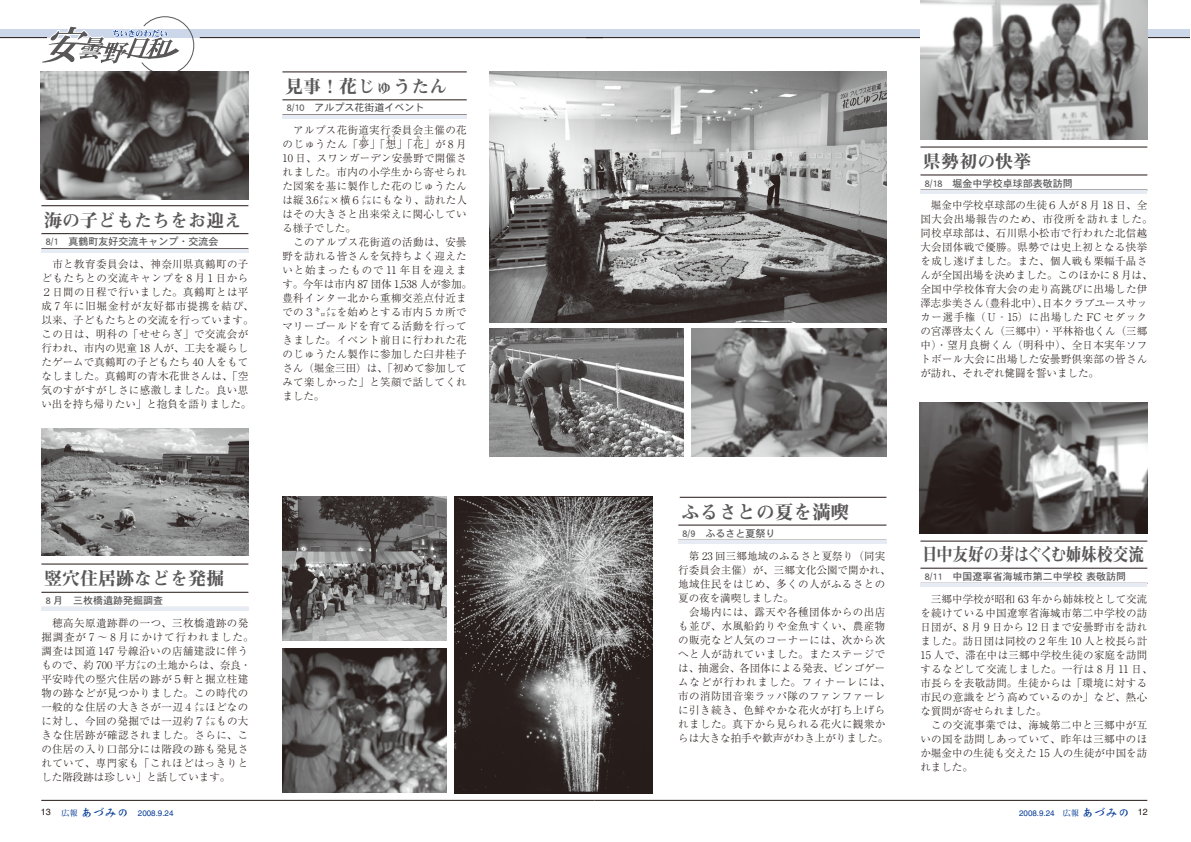
<style>
.page{position:relative;width:1191px;height:842px;background:#fff}
.page>*{position:absolute;margin:0;border:0;box-sizing:border-box;transform-origin:0 0}
.t1{font:18.7px "Midashi Min Pro MA31";color:#595757}
.t2{font:18px "Midashi Min Pro MA31";color:#595757}
.t3{font:18px "Midashi Min Pro MA31";letter-spacing:-.03em;color:#595757;scale:.87 1}
.t4{font:300 10.5px/14px "Ryumin Pro";letter-spacing:.035em;color:#231815}
.t5{font:10px "DFHS Gothic Std W5";color:#595757}
.t6{font:8px "Helvetica";color:#003894}
.s1{font-size:9px;color:#231815}
.s2{font-family:"Futo Min A101 Pro";font-weight:700}
.s3{font-family:"DF Kai Sho Std W7";font-size:12px}
</style>
<div class="page">
<img style="left:489px;top:72px;width:397px;height:250px">
<div style="left:0;top:29px;width:1189px;height:9px;background:#ccd7ea"></div>
<hr style="left:586px;top:37px;width:603px;height:1px;background:#231815">
<hr style="left:200px;top:37px;width:403px;height:1px;background:#231815">
<hr style="left:920px;top:541px;width:227px;height:1px;background:#231815">
<hr style="left:920px;top:568px;width:227px;height:1px;background:#231815">
<hr style="left:920px;top:175px;width:227px;height:1px;background:#231815">
<hr style="left:920px;top:147px;width:227px;height:1px;background:#231815">
<hr style="left:678px;top:525px;width:208px;height:1px;background:#231815">
<hr style="left:920px;top:190px;width:227px;height:4px;background:#e6ebf4">
<hr style="left:920px;top:583px;width:227px;height:4px;background:#e6ebf4">
<hr style="left:678px;top:540px;width:208px;height:4px;background:#e6ebf4">
<hr style="left:594px;top:800px;width:553px;height:1px;background:#231815">
<img style="left:920px;top:1px;width:227px;height:139px">
<hr style="left:679px;top:497px;width:207px;height:1px;background:#231815">
<img style="left:692px;top:329px;width:194px;height:127px">
<img style="left:919px;top:403px;width:228px;height:130px">
<img style="left:489px;top:329px;width:194px;height:127px">
<img style="left:454px;top:496px;width:199px;height:297px">
<hr style="left:0;top:37px;width:47px;height:1px;background:#231815">
<svg style="left:40px;top:16px;width:154px;height:56px"></svg>
<svg style="left:362px;top:135px;width:4px;height:4px"></svg>
<svg style="left:387px;top:135px;width:8px;height:4px"></svg>
<svg style="left:416px;top:135px;width:4px;height:4px"></svg>
<hr style="left:282px;top:100px;width:185px;height:1px;background:#231815">
<hr style="left:41px;top:564px;width:207px;height:1px;background:#231815">
<hr style="left:41px;top:592px;width:207px;height:1px;background:#231815">
<hr style="left:41px;top:233px;width:207px;height:1px;background:#231815">
<hr style="left:282px;top:72px;width:185px;height:1px;background:#231815">
<hr style="left:41px;top:206px;width:207px;height:1px;background:#231815">
<hr style="left:41px;top:249px;width:207px;height:3px;background:#e6ebf4">
<hr style="left:41px;top:607px;width:207px;height:4px;background:#e6ebf4">
<hr style="left:282px;top:115px;width:185px;height:4px;background:#e6ebf4">
<hr style="left:41px;top:800px;width:553px;height:1px;background:#231815">
<img style="left:40px;top:72px;width:208px;height:127px">
<img style="left:41px;top:428px;width:208px;height:128px">
<img style="left:282px;top:496px;width:165px;height:145px">
<img style="left:282px;top:648px;width:165px;height:145px">
<h2 class="t2" style="left:44px;top:206px;width:199px">海の子どもたちをお迎え</h2>
<p class="t5" style="left:46px;top:236px;width:174px">8/1　真鶴町友好交流キャンプ・交流会</p>
<p class="t4" style="left:41px;top:256px;width:214px">　市と教育委員会は、神奈川県真鶴町の子どもたちとの交流キャンプを 8月 1 日から<br>２日間の日程で行いました。真鶴町とは平成 7 年に旧堀金村が友好都市提携を結び、以来、子どもたちとの交流を行っています。この日は、明科の「せせらぎ」で交流会が行われ、市内の児童 18 人が、工夫を凝らしたゲームで真鶴町の子どもたち 40 人をもてなしました。真鶴町の青木花世さんは、「空気のすがすがしさに感激しました。良い思い出を持ち帰りたい」と抱負を語りました。</p>
<h2 class="t2" style="left:285px;top:72px;width:163px">見事！花じゅうたん</h2>
<p class="t5" style="left:287px;top:102px;width:139px">8/10　アルプス花街道イベント</p>
<p class="t4" style="left:282px;top:123px;width:191px">　アルプス花街道実行委員会主催の花のじゅうたん「夢」「想」「花」が8 月<br>10 日、スワンガーデン安曇野で開催されました。市内の小学生から寄せられた図案を基に製作した花のじゅうたんは縦 3.6㍍×横６㍍にもなり、訪れた人はその大きさと出来栄えに関心している様子でした。<br>　このアルプス花街道の活動は、安曇野を訪れる皆さんを気持ちよく迎えたいと始まったもので 11 年目を迎えます。今年は市内 87 団体 1,538 人が参加。豊科インター北から重柳交差点付近までの３㌔㍍を始めとする市内５カ所でマリーゴールドを育てる活動を行ってきました。イベント前日に行われた花のじゅうたん製作に参加した臼井桂子さん（堀金三田）は、「初めて参加してみて楽しかった」と笑顔で話してくれました。</p>
<h2 class="t2" style="left:44px;top:565px;width:181px">竪穴住居跡などを発掘</h2>
<p class="t5" style="left:46px;top:595px;width:119px">8 月　三枚橋遺跡発掘調査</p>
<p class="t4" style="left:41px;top:615px;width:214px">　穂高矢原遺跡群の一つ、三枚橋遺跡の発掘調査が 7 ～ 8 月にかけて行われました。調査は国道 147 号線沿いの店舗建設に伴うもので、約 700 平方㍍の土地からは、奈良・平安時代の竪穴住居の跡が５軒と掘立柱建物の跡などが見つかりました。この時代の一般的な住居の大きさが一辺４㍍ほどなのに対し、今回の発掘では一辺約７㍍もの大きな住居跡が確認されました。さらに、この住居の入り口部分には階段の跡も発見されていて、専門家も「これほどはっきりとした階段跡は珍しい」と話しています。</p>
<p class="t6" style="left:41px;top:808px;width:134px"><span class="s1">13</span> <span class="s2">広報</span><span class="s3">あづみの</span> 2008.9.24</p>
<h2 class="t2" style="left:923px;top:147px;width:109px">県勢初の快挙</h2>
<p class="t5" style="left:924px;top:177px;width:149px">8/18　堀金中学校卓球部表敬訪問</p>
<p class="t4" style="left:920px;top:198px;width:234px">　堀金中学校卓球部の生徒６人が 8 月 18 日、全国大会出場報告のため、市役所を訪れました。同校卓球部は、石川県小松市で行われた北信越大会団体戦で優勝。県勢では史上初となる快挙を成し遂げました。また、個人戦も栗幅千晶さんが全国出場を決めました。このほかに 8 月は、全国中学校体育大会の走り高跳びに出場した伊澤志歩美さん（豊科北中）、日本クラブユースサッカー選手権（Ｕ‐15）に出場した FC セダックの宮澤啓太くん（三郷中）・平林裕也くん（三郷中）・望月良樹くん（明科中）、全日本実年ソフトボール大会に出場した安曇野倶楽部の皆さんが訪れ、それぞれ健闘を誓いました。</p>
<h1 class="t1" style="left:681px;top:497px;width:170px">ふるさとの夏を満喫</h1>
<p class="t5" style="left:682px;top:528px;width:94px">8/9　ふるさと夏祭り</p>
<p class="t4" style="left:678px;top:548px;width:214px">　第 23 回三郷地域のふるさと夏祭り（同実行委員会主催）が、三郷文化公園で開かれ、地域住民をはじめ、多くの人がふるさとの夏の夜を満喫しました。<br>　会場内には、露天や各種団体からの出店も並び、水風船釣りや金魚すくい、農産物の販売など人気のコーナーには、次から次へと人が訪れていました。またステージでは、抽選会、各団体による発表、ビンゴゲームなどが行われました。フィナーレには、市の消防団音楽ラッパ隊のファンファーレに引き続き、色鮮やかな花火が打ち上げられました。真下から見られる花火に観衆からは大きな拍手や歓声がわき上がりました。</p>
<h2 class="t3" style="left:922px;top:540px;width:256px">日中友好の芽はぐくむ姉妹校交流</h2>
<p class="t5" style="left:924px;top:571px;width:203px">8/11　中国遼寧省海城市第二中学校 表敬訪問</p>
<p class="t4" style="left:920px;top:591px;width:234px">　三郷中学校が昭和 63 年から姉妹校として交流を続けている中国遼寧省海城市第二中学校の訪日団が、8 月 9 日から 12 日まで安曇野市を訪れました。訪日団は同校の２年生 10 人と校長ら計<br>15 人で、滞在中は三郷中学校生徒の家庭を訪問するなどして交流しました。一行は 8 月 11 日、市長らを表敬訪問。生徒からは「環境に対する市民の意識をどう高めているのか」など、熱心な質問が寄せられました。<br>　この交流事業では、海城第二中と三郷中が互いの国を訪問しあっていて、昨年は三郷中のほか堀金中の生徒も交えた 15 人の生徒が中国を訪れました。</p>
<p class="t6" style="left:1019px;top:808px;width:130px">2008.9.24 <span class="s2">広報</span><span class="s3">あづみの</span> <span class="s1">12</span></p>
</div>
